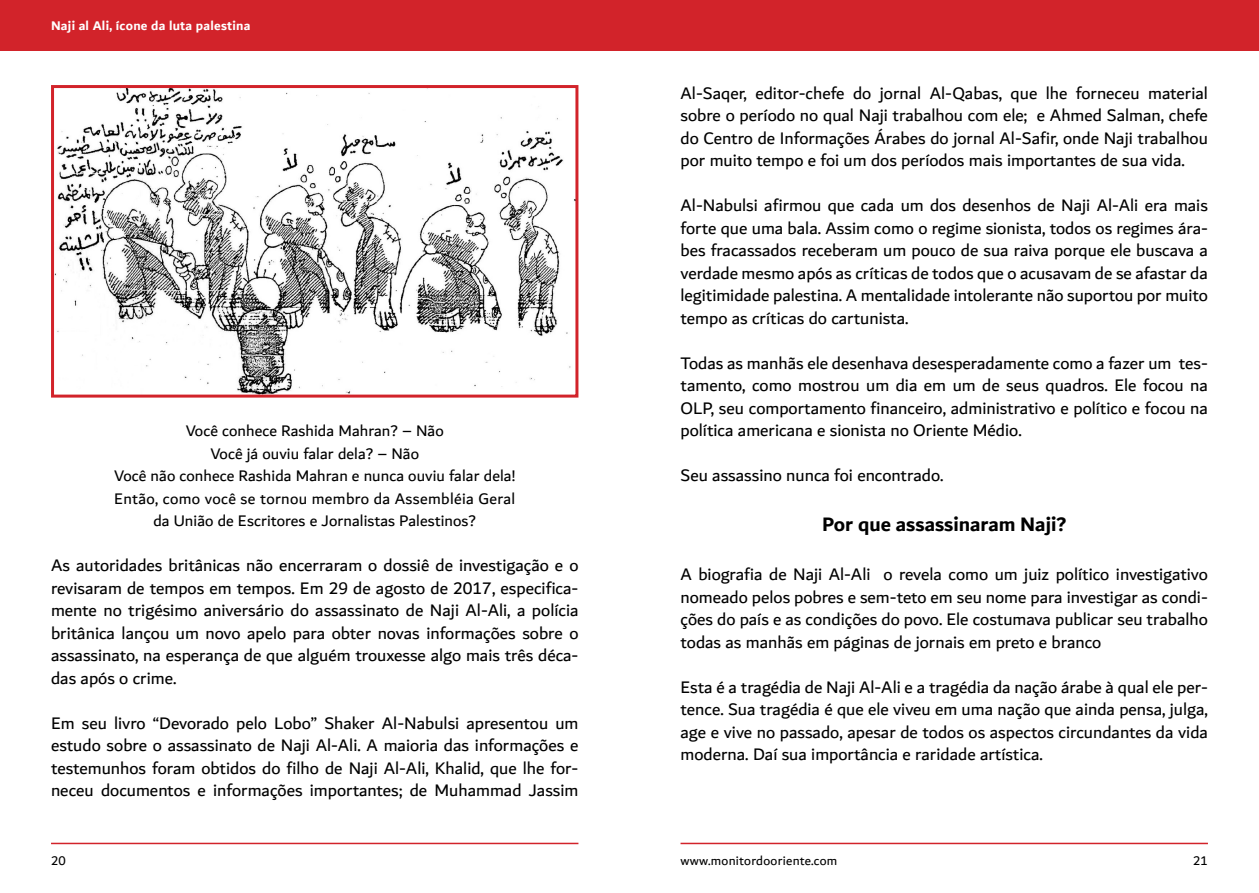
<style>
.page{position:relative;width:1259px;height:893px;background:#fff}
.page>*{position:absolute;margin:0;border:0;box-sizing:border-box;transform-origin:0 0}
.t1{font:700 21px "Dubai";color:#000}
.t2{font:18px/22.5px "Dubai";color:#000;text-align:justify}
.t3{font:16.5px/22.5px "Dubai";letter-spacing:.005em;color:#000;text-align:center}
.t4{font:700 13.5px "Dubai";letter-spacing:.02em;color:#fff}
.t5{font:13.5px "Dubai";letter-spacing:.02em;color:#000}
</style>
<div class="page">
<div style="left:0;top:0;width:629px;height:51px;background:#d2232a"></div>
<div style="left:629px;top:0;width:630px;height:51px;background:#d2232a"></div>
<hr style="left:51px;top:843px;width:527px;height:1px;background:#d2232a">
<hr style="left:680px;top:843px;width:528px;height:1px;background:#d2232a">
<img style="left:55px;top:89px;width:516px;height:305px">
<div style="left:51px;top:85px;width:527px;height:313px;border:3px solid #d2232a"></div>
<p class="t4" style="left:51px;top:18px;width:201px">Naji al Ali, ícone da luta palestina</p>
<p class="t3" style="left:114px;top:419px;width:402px">Você conhece Rashida Mahran? – Não<br>Você já ouviu falar dela? – Não<br>Você não conhece Rashida Mahran e nunca ouviu falar dela!<br>Então, como você se tornou membro da Assembléia Geral da União de Escritores e Jornalistas Palestinos?</p>
<p class="t2" style="left:51px;top:554px;width:529px">As autoridades britânicas não encerraram o dossiê de investigação e o revisaram de tempos em tempos. Em 29 de agosto de 2017, especifica&shy;mente no trigésimo aniversário do assassinato de Naji Al-Ali, a polícia britânica lançou um novo apelo para obter novas informações sobre o assassinato, na esperança de que alguém trouxesse algo mais três déca&shy;das após o crime.</p>
<p class="t2" style="left:51px;top:711px;width:529px">Em seu livro “Devorado pelo Lobo” Shaker Al-Nabulsi apresentou um estudo sobre o assassinato de Naji Al-Ali. A maioria das informações e testemunhos foram obtidos do filho de Naji Al-Ali, Khalid, que lhe for&shy;neceu documentos e informações importantes; de Muhammad Jassim</p>
<p class="t2" style="left:680px;top:81px;width:529px">Al-Saqer, editor-chefe do jornal Al-Qabas, que lhe forneceu material sobre o período no qual Naji trabalhou com ele; e Ahmed Salman, chefe do Centro de Informações Árabes do jornal Al-Safir, onde Naji trabalhou por muito tempo e foi um dos períodos mais importantes de sua vida.</p>
<p class="t2" style="left:680px;top:194px;width:529px">Al-Nabulsi afirmou que cada um dos desenhos de Naji Al-Ali era mais forte que uma bala. Assim como o regime sionista, todos os regimes ára&shy;bes fracassados receberam um pouco de sua raiva porque ele buscava a verdade mesmo após as críticas de todos que o acusavam de se afastar da legitimidade palestina. A mentalidade intolerante não suportou por muito tempo as críticas do cartunista.</p>
<p class="t2" style="left:680px;top:351px;width:529px">Todas as manhãs ele desenhava desesperadamente como a fazer um tes&shy;tamento, como mostrou um dia em um de seus quadros. Ele focou na OLP, seu comportamento financeiro, administrativo e político e focou na política americana e sionista no Oriente Médio.</p>
<p class="t2" style="left:680px;top:464px;width:264px">Seu assassino nunca foi encontrado.</p>
<p class="t1" style="left:822px;top:511px;width:246px">Por que assassinaram Naji?</p>
<p class="t2" style="left:680px;top:563px;width:529px">A biografia de Naji Al-Ali o revela como um juiz político investigativo nomeado pelos pobres e sem-teto em seu nome para investigar as condi&shy;ções do país e as condições do povo. Ele costumava publicar seu trabalho todas as manhãs em páginas de jornais em preto e branco</p>
<p class="t2" style="left:680px;top:675px;width:529px">Esta é a tragédia de Naji Al-Ali e a tragédia da nação árabe à qual ele per&shy;tence. Sua tragédia é que ele viveu em uma nação que ainda pensa, julga, age e vive no passado, apesar de todos os aspectos circundantes da vida moderna. Daí sua importância e raridade artística.</p>
<p class="t5" style="left:51px;top:852px;width:16px">20</p>
<p class="t5" style="left:680px;top:852px;width:158px">www.monitordooriente.com</p>
<p class="t5" style="left:1193px;top:852px;width:16px">21</p>
</div>
